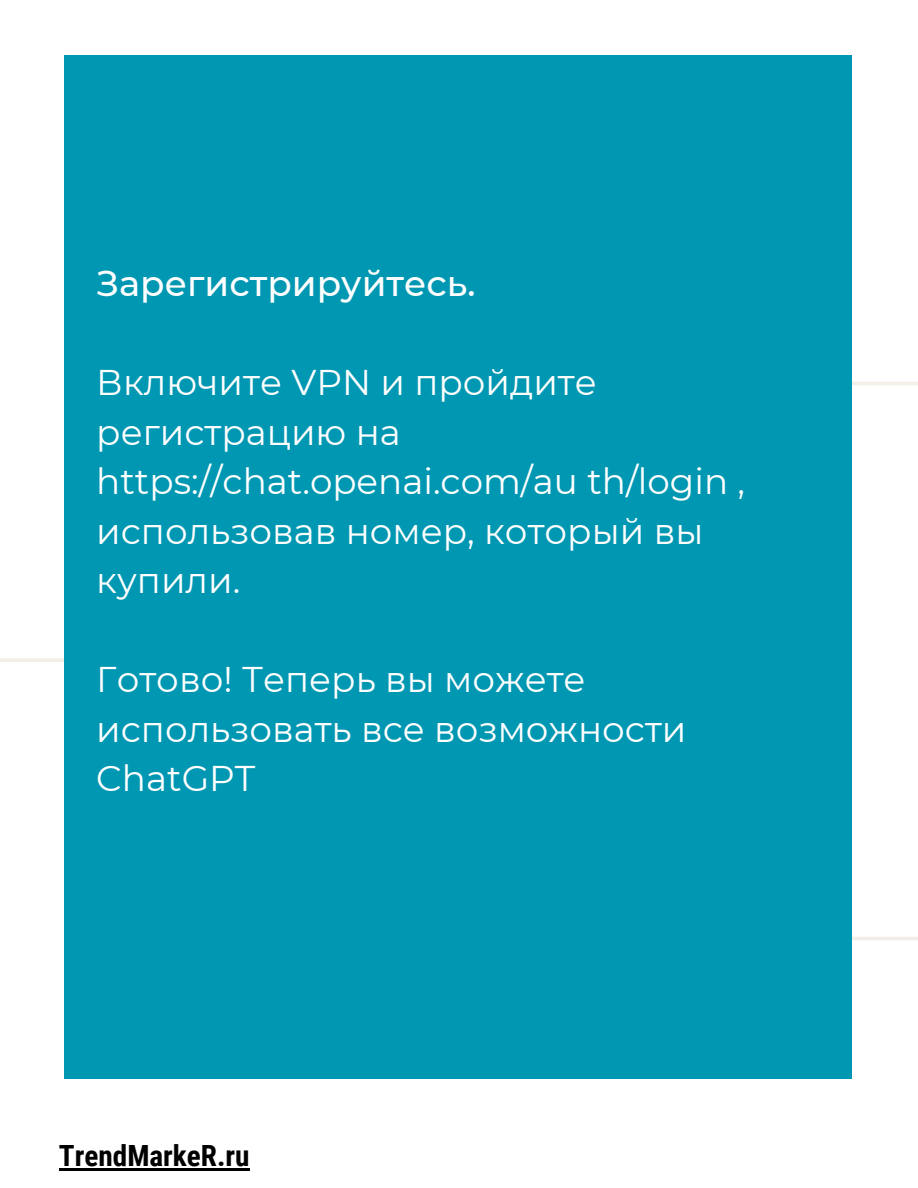
<style>
.page{position:relative;width:918px;height:1188px;background:#fff}
.page>*{position:absolute;margin:0;border:0;box-sizing:border-box;transform-origin:0 0}
.t1{font:35.7px/49.5px "Montserrat";color:#fff}
.t2{font:500 35.7px "Montserrat";color:#fff}
.t3{font:700 29.25px "Roboto Condensed";color:#000}
.t4{font:21px "Montserrat";color:#fff}
</style>
<div class="page">
<hr style="left:840px;top:382px;width:78px;height:3px;background:#f1efe7">
<hr style="left:0;top:658px;width:78px;height:4px;background:#f1efe7">
<hr style="left:840px;top:937px;width:78px;height:3px;background:#f1efe7">
<div style="left:65px;top:56px;width:787px;height:1022px;background:#0097b2"></div>
<hr style="left:59px;top:1168px;width:191px;height:2px;background:#000">
<p class="t2" style="left:96px;top:262px;width:381px">Зарегистрируйтесь.</p>
<p class="t1" style="left:96px;top:358px;width:650px">Включите VPN и пройдите регистрацию на https://chat.openai.com/au th/login , использовав номер, который вы купили.</p>
<p class="t4" style="left:141px;top:661px;width:332px">выполнения этой конкретной</p>
<p class="t1" style="left:96px;top:655px;width:592px">Готово! Теперь вы можете использовать все возможности<br>ChatGPT</p>
<p class="t3" style="left:59px;top:1139px;width:192px">TrendMarkeR.ru</p>
</div>
